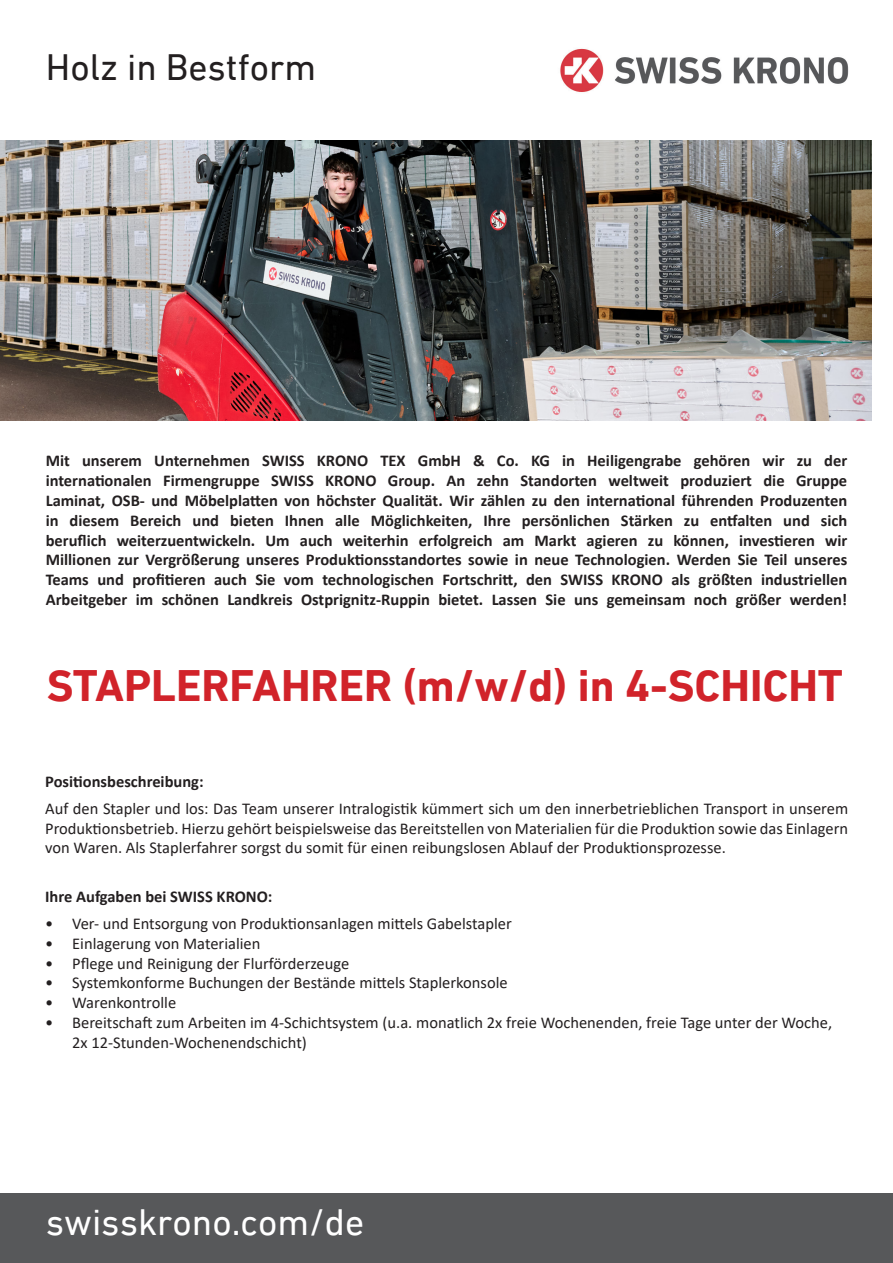
<style>
.page{position:relative;width:893px;height:1263px;background:#fff}
.page>*{position:absolute;margin:0;border:0;box-sizing:border-box;transform-origin:0 0}
.t1{font:700 45px "DIN Next LT Pro";color:#d1232a}
.t2{font:37.5px "DIN Next LT Pro";color:#fff}
.t3{font:37.5px "DIN Next LT Pro";color:#231f20}
.t4{font:700 16.5px/19.8px "Calibri";color:#231f20;text-align:justify}
.t5{font:16.5px/19.8px "Calibri";color:#231f20;text-align:justify}
</style>
<div class="page">
<div style="left:0;top:1193px;width:893px;height:70px;background:#57585a"></div>
<img style="left:560px;top:48px;width:289px;height:44px">
<img style="left:0;top:140px;width:872px;height:281px">
<p class="t3" style="left:46px;top:46px;width:272px">Holz in Bestform</p>
<p class="t4" style="left:46px;top:451px;width:803px">Mit unserem Unternehmen SWISS KRONO TEX GmbH &amp; Co. KG in Heiligengrabe gehören wir zu der internationalen Firmengruppe SWISS KRONO Group. An zehn Standorten weltweit produziert die Gruppe Laminat, OSB- und Möbelplatten von höchster Qualität. Wir zählen zu den international führenden Produzenten in diesem Bereich und bieten Ihnen alle Möglichkeiten, Ihre persönlichen Stärken zu entfalten und sich beruflich weiterzuentwickeln. Um auch weiterhin erfolgreich am Markt agieren zu können, investieren wir Millionen zur Vergrößerung unseres Produktionsstandortes sowie in neue Technologien. Werden Sie Teil unseres Teams und profitieren auch Sie vom technologischen Fortschritt, den SWISS KRONO als größten industriellen Arbeitgeber im schönen Landkreis Ostprignitz-Ruppin bietet. Lassen Sie uns gemeinsam noch größer werden!</p>
<p class="t1" style="left:47px;top:659px;width:798px">STAPLERFAHRER (m/w/d) in 4-SCHICHT</p>
<p class="t4" style="left:45px;top:771px;width:160px">Positionsbeschreibung:</p>
<p class="t5" style="left:45px;top:798px;width:805px">Auf den Stapler und los: Das Team unserer Intralogistik kümmert sich um den innerbetrieblichen Transport in unserem Produktionsbetrieb. Hierzu gehört beispielsweise das Bereitstellen von Materialien für die Produktion sowie das Einlagern von Waren. Als Staplerfahrer sorgst du somit für einen reibungslosen Ablauf der Produktionsprozesse.</p>
<p class="t4" style="left:45px;top:886px;width:229px">Ihre Aufgaben bei SWISS KRONO:</p>
<p class="t5" style="left:45px;top:913px;width:468px">• Ver- und Entsorgung von Produktionsanlagen mittels Gabelstapler</p>
<p class="t5" style="left:45px;top:933px;width:217px">• Einlagerung von Materialien</p>
<p class="t5" style="left:45px;top:953px;width:306px">• Pflege und Reinigung der Flurförderzeuge</p>
<p class="t5" style="left:45px;top:972px;width:464px">• Systemkonforme Buchungen der Bestände mittels Staplerkonsole</p>
<p class="t5" style="left:45px;top:992px;width:133px">• Warenkontrolle</p>
<p class="t5" style="left:72px;top:1012px;width:761px;text-indent:-27px">• Bereitschaft zum Arbeiten im 4-Schichtsystem (u.a. monatlich 2x freie Wochenenden, freie Tage unter der Woche,<br>2x 12-Stunden-Wochenendschicht)</p>
<p class="t2" style="left:46px;top:1200px;width:320px">swisskrono.com/de</p>
</div>
